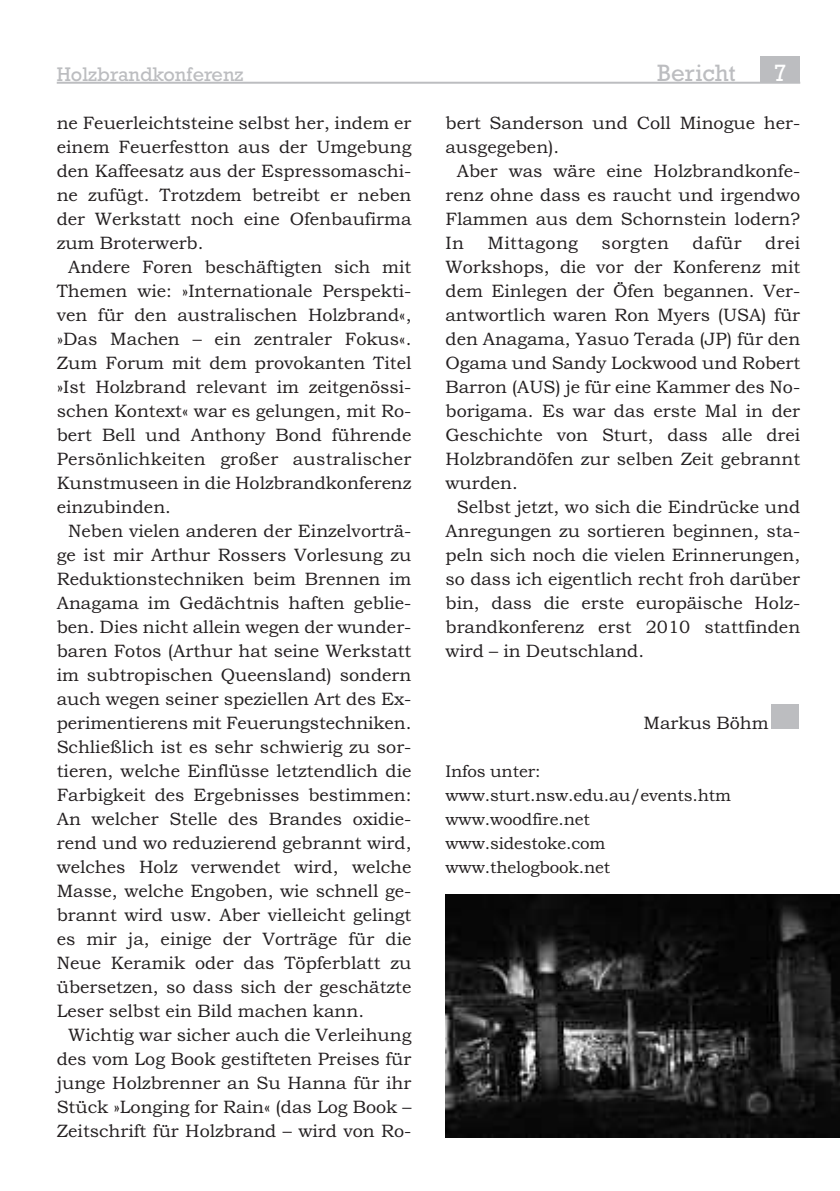
<style>
.page{position:relative;width:840px;height:1191px;background:#fff}
.page>*{position:absolute;margin:0;border:0;box-sizing:border-box;transform-origin:0 0}
.t1{font:24px "Rockwell";color:#bcbdc0}
.t2{font:24px "Rockwell";color:#fff}
.t3{font:20px "Rockwell";color:#bcbdc0}
.t4{font:18px/24px "Bookman Old Style";color:#231f20;text-align:justify}
.t5{font:18px "Bookman Old Style";letter-spacing:.02em;color:#231f20}
.t6{font:17px/24px "Bookman Old Style";letter-spacing:-.01em;color:#231f20}
</style>
<div class="page">
<hr style="left:57px;top:82px;width:742px;height:2px;background:#bcbdc0">
<div style="left:760px;top:57px;width:39px;height:26px;background:#bcbdc0"></div>
<div style="left:770px;top:705px;width:27px;height:24px;background:#bcbdc0"></div>
<img style="left:445px;top:894px;width:394px;height:243px">
<p class="t3" style="left:57px;top:62px;width:188px">Holzbrandkonferenz</p>
<h1 class="t1" style="left:656px;top:58px;width:80px">Bericht</h1>
<h1 class="t2" style="left:773px;top:58px;width:15px">7</h1>
<p class="t4" style="left:57px;top:110px;width:356px">ne Feuerleichtsteine selbst her, indem er einem Feuerfestton aus der Umgebung den Kaffeesatz aus der Espressomaschi&shy;ne zufügt. Trotzdem betreibt er neben der Werkstatt noch eine Ofenbaufirma zum Broterwerb.</p>
<p class="t4" style="left:57px;top:254px;width:356px;text-indent:11px">Andere Foren beschäftigten sich mit Themen wie: »Internationale Perspekti&shy;ven für den australischen Holzbrand«, »Das Machen – ein zentraler Fokus«.<br>Zum Forum mit dem provokanten Titel »Ist Holzbrand relevant im zeitgenössi&shy;schen Kontext« war es gelungen, mit Ro&shy;bert Bell und Anthony Bond führende Persönlichkeiten großer australischer Kunstmuseen in die Holzbrandkonferenz einzubinden.</p>
<p class="t4" style="left:57px;top:518px;width:356px;text-indent:11px">Neben vielen anderen der Einzelvorträ&shy;ge ist mir Arthur Rossers Vorlesung zu Reduktionstechniken beim Brennen im Anagama im Gedächtnis haften geblie&shy;ben. Dies nicht allein wegen der wunder&shy;baren Fotos (Arthur hat seine Werkstatt im subtropischen Queensland) sondern auch wegen seiner speziellen Art des Ex&shy;perimentierens mit Feuerungstechniken.<br>Schließlich ist es sehr schwierig zu sor&shy;tieren, welche Einflüsse letztendlich die Farbigkeit des Ergebnisses bestimmen:<br>An welcher Stelle des Brandes oxidie&shy;rend und wo reduzierend gebrannt wird, welches Holz verwendet wird, welche Masse, welche Engoben, wie schnell ge&shy;brannt wird usw. Aber vielleicht gelingt es mir ja, einige der Vorträge für die Neue Keramik oder das Töpferblatt zu übersetzen, so dass sich der geschätzte Leser selbst ein Bild machen kann.</p>
<p class="t4" style="left:57px;top:1022px;width:356px;text-indent:11px">Wichtig war sicher auch die Verleihung des vom Log Book gestifteten Preises für junge Holzbrenner an Su Hanna für ihr Stück »Longing for Rain« (das Log Book – Zeitschrift für Holzbrand – wird von Ro-</p>
<p class="t4" style="left:445px;top:110px;width:356px">bert Sanderson und Coll Minogue her&shy;ausgegeben).</p>
<p class="t4" style="left:445px;top:158px;width:356px;text-indent:11px">Aber was wäre eine Holzbrandkonfe&shy;renz ohne dass es raucht und irgendwo Flammen aus dem Schornstein lodern?<br>In</p>
<p class="t4" style="left:445px;top:230px;width:356px;text-indent:319px">drei Workshops, die vor der Konferenz mit dem Einlegen der Öfen begannen. Ver&shy;antwortlich waren Ron Myers (USA) für den Anagama, Yasuo Terada (JP) für den Ogama und Sandy Lockwood und Robert Barron (AUS) je für eine Kammer des No&shy;borigama. Es war das erste Mal in der Geschichte von Sturt, dass alle drei Holzbrandöfen zur selben Zeit gebrannt wurden.</p>
<p class="t4" style="left:445px;top:494px;width:356px;text-indent:11px">Selbst jetzt, wo sich die Eindrücke und Anregungen zu sortieren beginnen, sta&shy;peln sich noch die vielen Erinnerungen, so dass ich eigentlich recht froh darüber bin, dass die erste europäische Holz&shy;brandkonferenz erst 2010 stattfinden wird – in Deutschland.</p>
<p class="t5" style="left:487px;top:232px;width:92px">Mittagong</p>
<p class="t5" style="left:601px;top:232px;width:69px">sorgten</p>
<p class="t4" style="left:692px;top:230px;width:50px">dafür</p>
<p class="t4" style="left:643px;top:710px;width:127px">Markus Böhm</p>
<p class="t6" style="left:445px;top:759px;width:287px">Infos unter: www.sturt.nsw.edu.au/events.htm www.woodfire.net www.sidestoke.com www.thelogbook.net</p>
</div>
